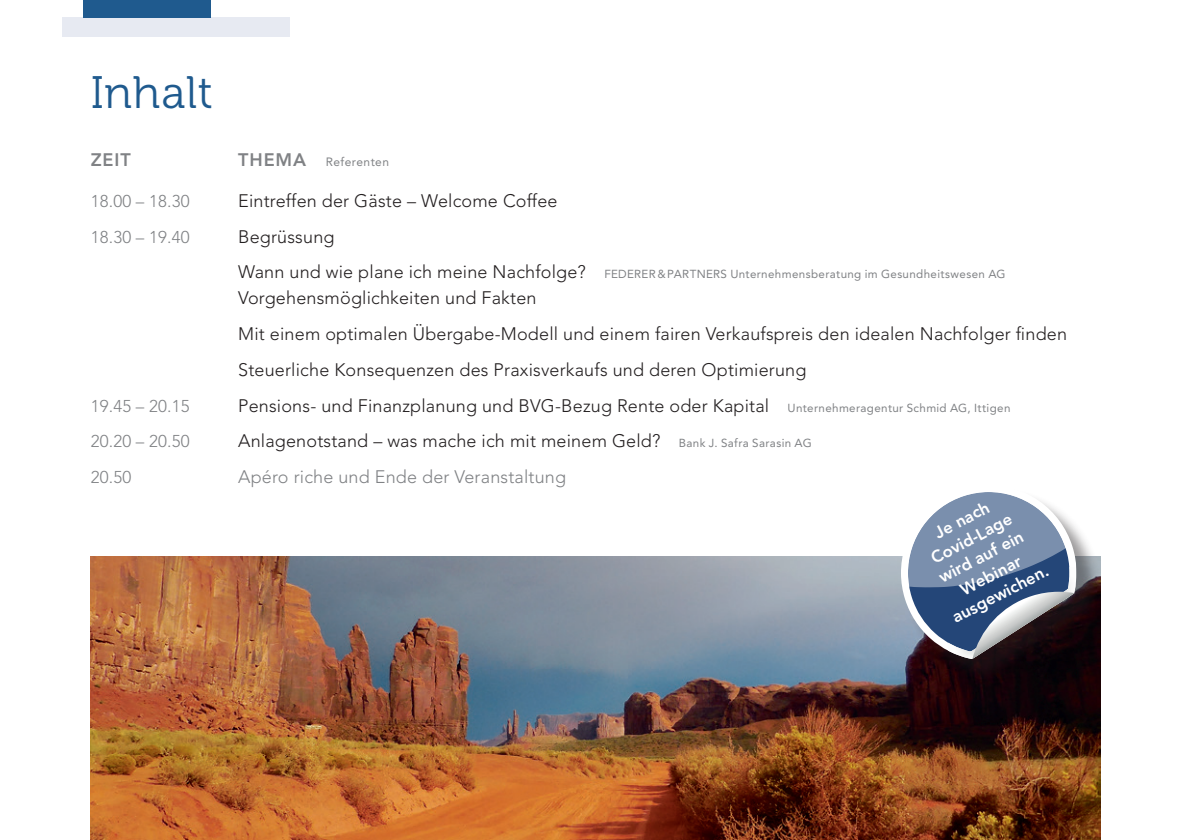
<style>
.page{position:relative;width:1191px;height:840px;background:#fff}
.page>*{position:absolute;margin:0;border:0;box-sizing:border-box;transform-origin:0 0}
.t1{font:45.4px "Museo 300";letter-spacing:.015em;color:#1f5a8e}
.t2{font:300 18px/35.6px "Avenir LT Std";letter-spacing:.01em;color:#231f20}
.t3{font:300 18px "Avenir LT Std";letter-spacing:.01em;color:#808285}
.t4{font:800 18px "Avenir LT Std";color:#808285}
.t5{font:300 17px "Avenir LT Std";letter-spacing:.01em;color:#808285}
.t6{font:800 16.8px/20.8px "Avenir LT Std";color:#fff;text-align:center}
.t7{font:12px "Avenir LT Std";color:#808285}
.t8{font:11.6px "Avenir LT Std";letter-spacing:.03em;color:#808285}
.s1{font-weight:800;font-size:18px}
.s2{font-weight:300;font-size:18px;color:#231f20}
.s3{font-weight:400;font-size:11.6px;color:#808285}
</style>
<div class="page">
<div style="left:62px;top:17px;width:228px;height:19px;background:#e7eaf2"></div>
<div style="left:83px;top:0;width:128px;height:17px;background:#1f5a8e"></div>
<img style="left:91px;top:556px;width:1009px;height:283px">
<div style="left:904px;top:488px;width:197px;height:192px;background:#231f20;opacity:.45"></div>
<svg style="left:894px;top:488px;width:182px;height:170px"></svg>
<h1 class="t1" style="left:91px;top:68px;width:124px">Inhalt</h1>
<p class="t4" style="left:91px;top:149px;width:42px">ZEIT</p>
<p class="t7" style="left:238px;top:154px;width:152px"><span class="s1">THEMA</span> Referenten</p>
<p class="t5" style="left:91px;top:191px;width:100px">18.00 – 18.30</p>
<p class="t2" style="left:238px;top:183px;width:321px">Eintreffen der Gäste – Welcome Coffee</p>
<p class="t5" style="left:91px;top:227px;width:100px">18.30 – 19.40</p>
<p class="t2" style="left:238px;top:219px;width:98px">Begrüssung</p>
<p class="t8" style="left:238px;top:267px;width:769px"><span class="s2">Wann und wie plane ich meine Nachfolge?</span> Federer &amp;Partners Unternehmensberatung im Gesundheitswesen AG</p>
<p class="t2" style="left:238px;top:280px;width:830px">Vorgehensmöglichkeiten und Fakten<br>Mit einem optimalen Übergabe-Modell und einem fairen Verkaufspreis den idealen Nachfolger finden<br>Steuerliche Konsequenzen des Praxisverkaufs und deren Optimierung</p>
<p class="t5" style="left:91px;top:395px;width:100px">19.45 – 20.15</p>
<p class="t2" style="left:238px;top:387px;width:774px">Pensions- und Finanzplanung und BVG-Bezug Rente oder Kapital <span class="s3">Unternehmeragentur Schmid AG, Ittigen</span></p>
<p class="t5" style="left:91px;top:431px;width:100px">20.20 – 20.50</p>
<p class="t2" style="left:238px;top:423px;width:575px">Anlagenotstand – was mache ich mit meinem Geld? <span class="s3">Bank J. Safra Sarasin AG</span></p>
<p class="t5" style="left:91px;top:467px;width:42px">20.50</p>
<p class="t3" style="left:238px;top:466px;width:329px">Apéro riche und Ende der Veranstaltung</p>
<p class="t6" style="left:909px;top:535px;width:108px;rotate:-28deg">Je nach<br>Covid-Lage wird auf ein<br>Webinar ausgewichen.</p>
</div>
